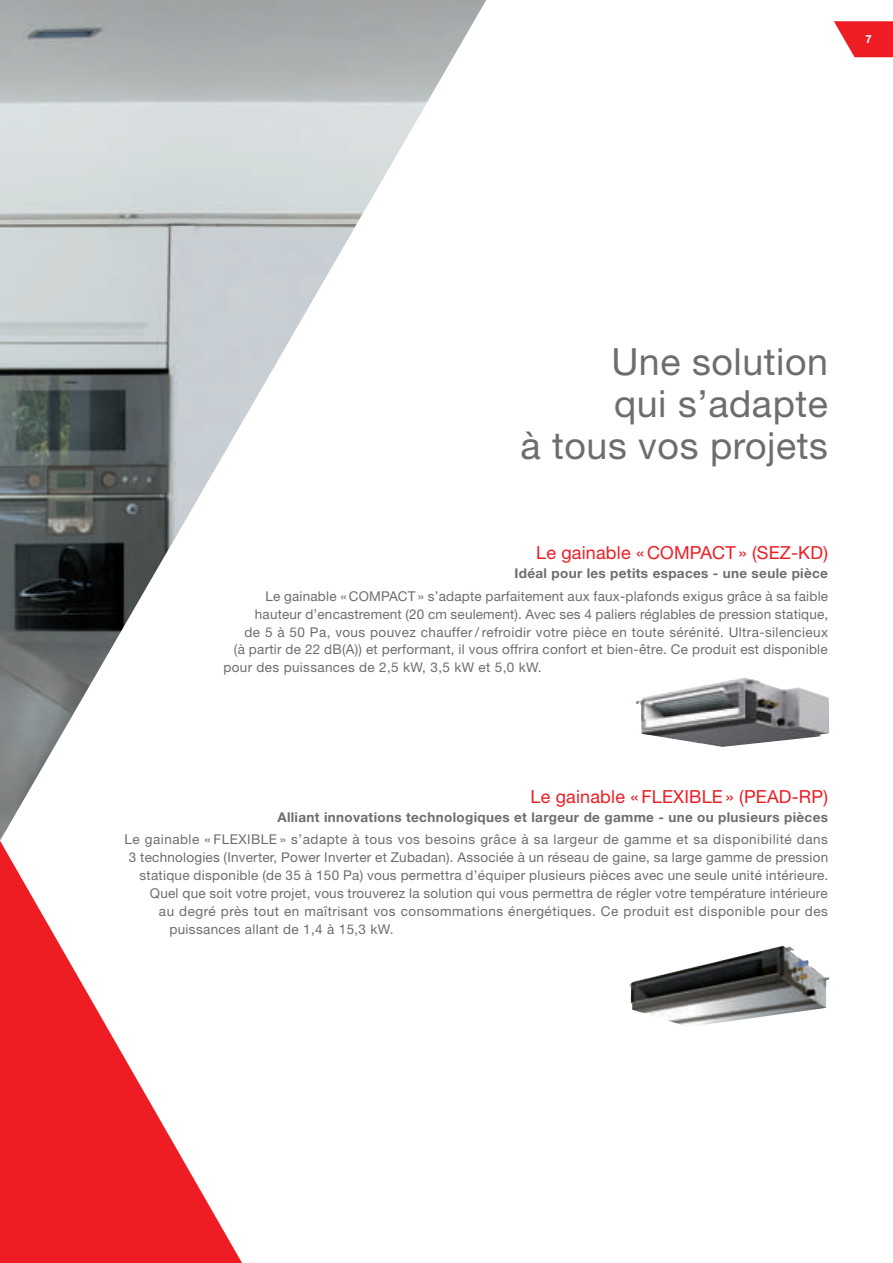
<style>
.page{position:relative;width:893px;height:1263px;background:#fff}
.page>*{position:absolute;margin:0;border:0;box-sizing:border-box;transform-origin:0 0}
.t1{font:37.5px/42px "Helvetica Neue LT Pro";letter-spacing:.015em;color:#6c6d70;text-align:right}
.t2{font:18px "Helvetica Neue LT Pro";letter-spacing:.01em;color:#ee1d23}
.t3{font:13.5px "Helvetica Neue LT Pro";letter-spacing:.02em;color:#6c6d70}
.t4{font:700 13.5px "Helvetica Neue LT Pro";letter-spacing:.025em;color:#6c6d70}
.t5{font:700 11.25px "Helvetica Neue LT Pro";color:#fff}
</style>
<div class="page">
<img style="left:0;top:0;width:486px;height:841px">
<svg style="left:0;top:841px;width:242px;height:422px"></svg>
<img style="left:636px;top:677px;width:193px;height:70px">
<img style="left:630px;top:946px;width:199px;height:79px">
<svg style="left:834px;top:21px;width:59px;height:36px"></svg>
<p class="t5" style="left:865px;top:32px;width:8px">7</p>
<h1 class="t1" style="left:520px;top:340px;width:309px">Une solution<br>qui s’adapte<br>à tous vos projets</h1>
<h2 class="t2" style="left:536px;top:542px;width:293px">Le gainable « COMPACT » (SEZ-KD)</h2>
<p class="t4" style="left:514px;top:565px;width:315px">Idéal pour les petits espaces - une seule pièce</p>
<p class="t3" style="left:265px;top:588px;width:564px">Le gainable « COMPACT » s’adapte parfaitement aux faux-plafonds exigus grâce à sa faible</p>
<p class="t3" style="left:255px;top:606px;width:575px">hauteur d’encastrement (20 cm seulement). Avec ses 4 paliers réglables de pression statique,</p>
<p class="t3" style="left:244px;top:624px;width:585px">de 5 à 50 Pa, vous pouvez chauffer / refroidir votre pièce en toute sérénité. Ultra-silencieux</p>
<p class="t3" style="left:234px;top:642px;width:595px">(à partir de 22 dB(A)) et performant, il vous offrira confort et bien-être. Ce produit est disponible</p>
<p class="t3" style="left:223px;top:660px;width:320px">pour des puissances de 2,5 kW, 3,5 kW et 5,0 kW.</p>
<h2 class="t2" style="left:530px;top:786px;width:299px">Le gainable « FLEXIBLE» (PEAD-RP)</h2>
<p class="t4" style="left:277px;top:809px;width:552px">Alliant innovations technologiques et largeur de gamme - une ou plusieurs pièces</p>
<p class="t3" style="left:124px;top:831px;width:705px">Le gainable « FLEXIBLE » s’adapte à tous vos besoins grâce à sa largeur de gamme et sa disponibilité dans</p>
<p class="t3" style="left:129px;top:849px;width:701px">3 technologies (Inverter, Power Inverter et Zubadan). Associée à un réseau de gaine, sa large gamme de pression</p>
<p class="t3" style="left:139px;top:867px;width:690px">statique disponible (de 35 à 150 Pa) vous permettra d’équiper plusieurs pièces avec une seule unité intérieure.</p>
<p class="t3" style="left:150px;top:885px;width:679px">Quel que soit votre projet, vous trouverez la solution qui vous permettra de régler votre température intérieure</p>
<p class="t3" style="left:159px;top:903px;width:670px">au degré près tout en maîtrisant vos consommations énergétiques. Ce produit est disponible pour des</p>
<p class="t3" style="left:169px;top:921px;width:226px">puissances allant de 1,4 à 15,3 kW.</p>
</div>
